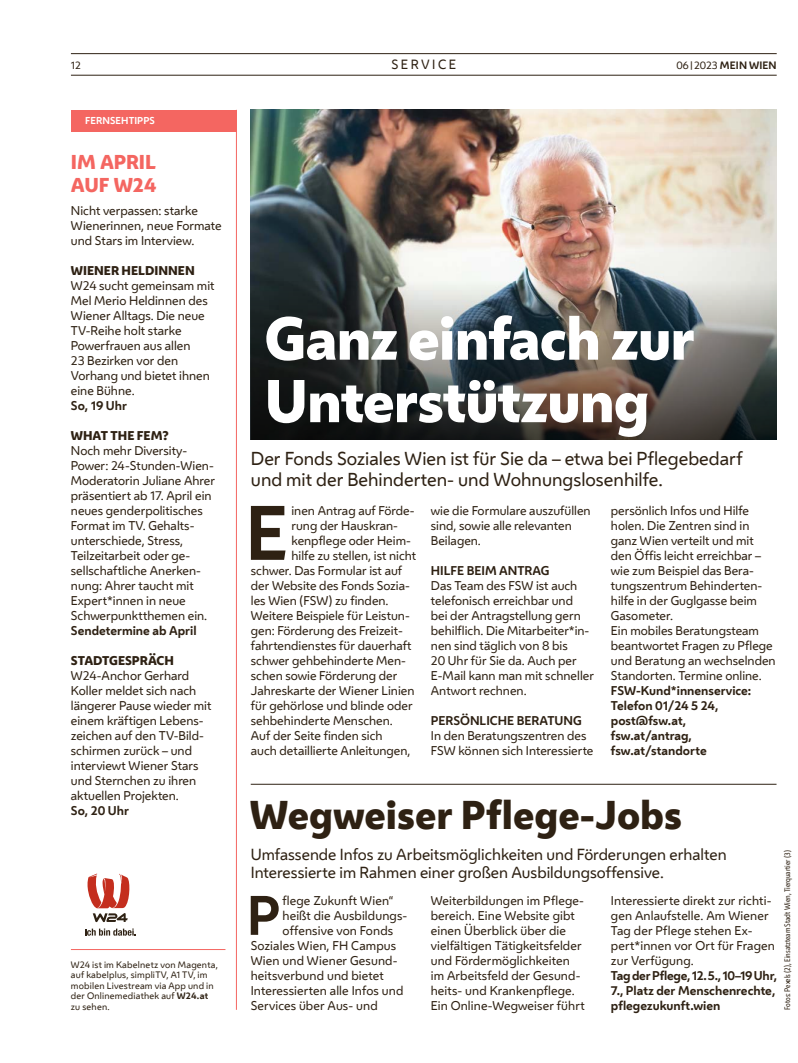
<style>
.page{position:relative;width:798px;height:1063px;background:#fff}
.page>*{position:absolute;margin:0;border:0;box-sizing:border-box;transform-origin:0 0}
.FT_FT_Initial4{font:700 71.88px "Wiener Melange";color:#2e2113}
.HL_Header_45pt{font:800 56.25px/62.5px "Wiener Melange";letter-spacing:-.02em;color:#fff}
.FT_FT_Initial3{font:700 51.88px "Wiener Melange";color:#2e2113}
.HL_Header_32pt{font:800 37.5px "Wiener Melange";color:#2e2113}
.t1{font:800 18.75px/22.5px "Wiener Melange";color:#f46661}
.HL_VS_14pt{font:17.5px/21px "Wiener Melange";color:#2e2113}
.HL_VS_12pt{font:15px/18px "Wiener Melange";color:#2e2113}
.t2{font:12.5px "Wiener Melange";color:#2e2113}
.FT_FT{font:11.88px/15px "Wiener Melange";color:#2e2113}
.FT_FT_Initial3-2{font:11.88px/15px "Wiener Melange";letter-spacing:.01em;color:#2e2113}
.FT_FT_Initial4-2{font:11.88px/15px "Wiener Melange";color:#2e2113}
.Spalte_Infobox_Spalte_FT{font:11.88px/15px "Wiener Melange";color:#2e2113}
.Spalte_Infobox_Spalte_Info{font:11.88px/15px "Wiener Melange";color:#2e2113}
.FT_FT-2{font:700 11.88px/15px "Wiener Melange";color:#2e2113}
.Spalte_Infobox_Spalte_Header{font:800 11.88px "Wiener Melange";color:#2e2113}
.Spalte_Infobox_Spalte_Info-2{font:700 11.88px "Wiener Melange";color:#2e2113}
.FT_Zwischentitel{font:700 11.88px "Wiener Melange";color:#2e2113}
.t3{font:700 10px "Wiener Melange";letter-spacing:.01em;color:#2e2113}
.t4{font:10px "Wiener Melange";color:#2e2113}
.t5{font:700 9.38px "Wiener Melange";letter-spacing:.01em;color:#fff}
.t6{font:8.75px/10.5px "Wiener Melange";letter-spacing:.025em;color:#2e2113}
.t7{font:7.5px "Wiener Melange Cd";color:#2e2113}
.s1{font-weight:400}
.s2{font-weight:400;font-size:7.5px}
.s3{font-weight:700}
</style>
<div class="page">
<hr style="left:71px;top:75px;width:705px;height:1px;background:#2e2113">
<hr style="left:71px;top:53px;width:705px;height:1px;background:#2e2113">
<img style="left:251px;top:110px;width:525px;height:171px">
<img style="left:251px;top:281px;width:525px;height:159px">
<div style="left:71px;top:110px;width:166px;height:22px;background:#f46661"></div>
<hr style="left:236px;top:110px;width:1px;height:900px;background:#f46661">
<hr style="left:71px;top:949px;width:154px;height:1px;background:#f46661">
<svg style="left:87px;top:874px;width:43px;height:48px"></svg>
<svg style="left:85px;top:929px;width:51px;height:7px"></svg>
<hr style="left:251px;top:784px;width:525px;height:1px;background:#2e2113">
<p class="t4" style="left:71px;top:58px;width:11px">12</p>
<p class="t2" style="left:391px;top:55px;width:20px">Service</p>
<p class="t3" style="left:676px;top:57px;width:102px"><span class="s1">06</span><span class="s2">|</span><span class="s1">2023</span> MEIN WIEN</p>
<p class="t5" style="left:85px;top:113px;width:71px">FERNSEHTIPPS</p>
<p class="t1" style="left:71px;top:151px;width:87px">IM APRIL<br>AUF W24</p>
<p class="Spalte_Infobox_Spalte_FT" style="left:71px;top:202px;width:152px">N icht verpassen: starke<br>Wienerinnen, neue Formate und Stars im Interview.</p>
<h1 class="Spalte_Infobox_Spalte_Header" style="left:71px;top:262px;width:125px">WIENER HELDINNEN</h1>
<p class="Spalte_Infobox_Spalte_FT" style="left:71px;top:277px;width:145px">W24 sucht gemeinsam mit<br>Mel Merio Heldinnen des<br>Wiener Alltags. Die neue<br>TV-Reihe holt starke<br>Powerfrauen aus allen<br>23 Bezirken vor den<br>Vorhang und bietet ihnen eine Bühne.</p>
<p class="Spalte_Infobox_Spalte_Info-2" style="left:71px;top:395px;width:58px">So, 19 Uhr</p>
<h1 class="Spalte_Infobox_Spalte_Header" style="left:71px;top:427px;width:100px">WHAT THE FEM?</h1>
<p class="Spalte_Infobox_Spalte_Info" style="left:71px;top:442px;width:145px">N och mehr Diversity-<br>Power: 24-Stunden-Wien-<br>Moderatorin Juliane Ahrer präsentiert ab 17. April ein neues genderpolitisches<br>Format im TV. Gehalts&shy;unterschiede, Stress,<br>Teilzeitarbeit oder ge&shy;sellschaftliche Anerken&shy;nung: Ahrer taucht mit<br>Expert*innen in neue<br>Schwerpunktthemen ein.</p>
<p class="Spalte_Infobox_Spalte_Info-2" style="left:71px;top:620px;width:127px">Sendetermine ab April</p>
<h1 class="Spalte_Infobox_Spalte_Header" style="left:71px;top:652px;width:104px">STADTGESPRÄCH</h1>
<p class="Spalte_Infobox_Spalte_FT" style="left:71px;top:667px;width:142px">W24-Anchor Gerhard<br>Koller meldet sich nach längerer Pause wieder mit einem kräftigen Lebens&shy;zeichen auf den TV-Bild&shy;schirmen zurück – und interviewt Wiener Stars und Sternchen zu ihren aktuellen Projekten.</p>
<p class="Spalte_Infobox_Spalte_Info-2" style="left:71px;top:800px;width:60px">So, 20 Uhr</p>
<p class="t6" style="left:71px;top:959px;width:149px">W24 ist im Kabelnetz von Magenta, auf kabelplus, simpliTV, A1 TV, im mobilen Livestream via App und in der Onlinemediathek auf <span class="s3">W24.at </span>zu sehen.</p>
<h1 class="HL_Header_45pt" style="left:264px;top:308px;width:431px">Ganz einfach zur<br>Unterstützung</h1>
<p class="HL_VS_14pt" style="left:251px;top:447px;width:493px">Der Fonds Soziales Wien ist für Sie da – etwa bei Pflegebedarf und mit der Behinderten- und Wohnungslosenhilfe.</p>
<p class="FT_FT_Initial4" style="left:245px;top:473px;width:44px">E</p>
<p class="FT_FT_Initial4-2" style="left:291px;top:502px;width:124px">inen Antrag auf Förde-</p>
<p class="FT_FT_Initial4-2" style="left:291px;top:517px;width:107px">rung der Hauskran-</p>
<p class="FT_FT_Initial4-2" style="left:291px;top:532px;width:121px">kenpflege oder Heim-</p>
<p class="FT_FT_Initial4-2" style="left:291px;top:547px;width:126px">hilfe zu stellen, ist nicht</p>
<p class="FT_FT_Initial4-2" style="left:251px;top:562px;width:153px">schwer. Das Formular ist auf</p>
<p class="FT_FT_Initial4-2" style="left:251px;top:577px;width:160px">der Website des Fonds Sozia-</p>
<p class="FT_FT_Initial4-2" style="left:251px;top:592px;width:139px">les Wien (FSW) zu finden.</p>
<p class="FT_FT_Initial4-2" style="left:251px;top:607px;width:160px">Weitere Beispiele für Leistun-</p>
<p class="FT_FT_Initial4-2" style="left:251px;top:622px;width:153px">gen: Förderung des Freizeit-</p>
<p class="FT_FT_Initial4-2" style="left:251px;top:637px;width:162px">fahrtendienstes für dauerhaft</p>
<p class="FT_FT_Initial4-2" style="left:251px;top:652px;width:156px">schwer gehbehinderte Men-</p>
<p class="FT_FT_Initial4-2" style="left:251px;top:667px;width:148px">schen sowie Förderung der</p>
<p class="FT_FT_Initial4-2" style="left:251px;top:682px;width:165px">Jahreskarte der Wiener Linien</p>
<p class="FT_FT_Initial4-2" style="left:251px;top:697px;width:163px">für gehörlose und blinde oder</p>
<p class="FT_FT_Initial4-2" style="left:251px;top:712px;width:143px">sehbehinderte Menschen.</p>
<p class="FT_FT_Initial4-2" style="left:251px;top:727px;width:133px">Auf der Seite finden sich</p>
<p class="FT_FT_Initial4-2" style="left:251px;top:742px;width:161px">auch detaillierte Anleitungen,</p>
<p class="FT_FT_Initial4-2" style="left:431px;top:502px;width:161px">wie die Formulare auszufüllen sind, sowie alle relevanten<br>Beilagen.</p>
<p class="FT_Zwischentitel" style="left:431px;top:560px;width:120px">HILFE BEIM ANTRAG</p>
<p class="FT_FT" style="left:431px;top:577px;width:164px">Das Team des FSW ist auch telefonisch erreichbar und<br>bei der Antragstellung gern behilflich. Die Mitarbeiter*in&shy;nen sind täglich von 8 bis<br>20 Uhr für Sie da. Auch per<br>E-Mail kann man mit schneller<br>Antwort rechnen.</p>
<p class="FT_Zwischentitel" style="left:431px;top:710px;width:152px">PERSÖNLICHE BERATUNG</p>
<p class="FT_FT" style="left:431px;top:727px;width:164px">In den Beratungszentren des<br>FSW können sich Interessierte</p>
<p class="FT_FT" style="left:610px;top:502px;width:153px">persönlich Infos und Hilfe holen. Die Zentren sind in ganz Wien verteilt und mit den Öffis leicht erreichbar – wie zum Beispiel das Bera&shy;tungszentrum Behinderten&shy;hilfe in der Guglgasse beim<br>Gasometer.</p>
<p class="FT_FT" style="left:610px;top:622px;width:166px">Ein mobiles Beratungsteam beantwortet Fragen zu Pflege und Beratung an wechselnden<br>Standorten. Termine online.</p>
<p class="FT_FT-2" style="left:610px;top:682px;width:142px">FSW-Kund*innenservice:<br>Telefon 01/24 5 24,</p>
<p class="FT_FT-2" style="left:610px;top:712px;width:77px">post@fsw.at,</p>
<p class="FT_FT-2" style="left:610px;top:727px;width:82px">fsw.at/antrag,</p>
<p class="FT_FT-2" style="left:610px;top:742px;width:97px">fsw.at/standorte</p>
<h1 class="HL_Header_32pt" style="left:250px;top:789px;width:433px">Wegweiser Pflege-Jobs</h1>
<p class="HL_VS_12pt" style="left:251px;top:845px;width:477px">Umfassende Infos zu Arbeitsmöglichkeiten und Förderungen erhalten<br>Interessierte im Rahmen einer großen Ausbildungsoffensive.</p>
<p class="FT_FT_Initial3" style="left:247px;top:872px;width:35px">P</p>
<p class="FT_FT_Initial3-2" style="left:282px;top:892px;width:112px">flege Zukunft Wien“</p>
<p class="t7" style="left:782px;top:1010px;width:161px;rotate:-90deg">Fotos: Pexels (2), Einsatzteam Stadt Wien, Tierquartier (3)</p>
<p class="FT_FT_Initial3-2" style="left:430px;top:892px;width:156px">Weiterbildungen im Pflege&shy;bereich. Eine Website gibt einen Überblick über die vielfältigen Tätigkeitsfelder und Fördermöglichkeiten im Arbeitsfeld der Gesund&shy;heits- und Krankenpflege.<br>Ein Online-Wegweiser führt</p>
<p class="FT_FT_Initial3-2" style="left:610px;top:892px;width:165px">Interessierte direkt zur richti&shy;gen Anlaufstelle. Am Wiener<br>Tag der Pflege stehen Ex&shy;pert*innen vor Ort für Fragen zur Verfügung.</p>
<p class="FT_FT_Initial3-2" style="left:282px;top:907px;width:126px">heißt die Ausbildungs-</p>
<p class="FT_FT_Initial3-2" style="left:282px;top:922px;width:112px">offensive von Fonds</p>
<p class="FT_FT_Initial3-2" style="left:251px;top:937px;width:147px">Soziales Wien, FH Campus</p>
<p class="FT_FT_Initial3-2" style="left:251px;top:952px;width:148px">Wien und Wiener Gesund-</p>
<p class="FT_FT_Initial3-2" style="left:251px;top:967px;width:135px">heitsverbund und bietet</p>
<p class="FT_FT_Initial3-2" style="left:251px;top:982px;width:154px">Interessierten alle Infos und</p>
<p class="FT_FT_Initial3-2" style="left:251px;top:997px;width:128px">Services über Aus- und</p>
<p class="FT_FT-2" style="left:610px;top:967px;width:168px">Tag der Pflege, 12.5., 10–19 Uhr,<br>7., Platz der Menschenrechte, pflegezukunft.wien</p>
</div>
